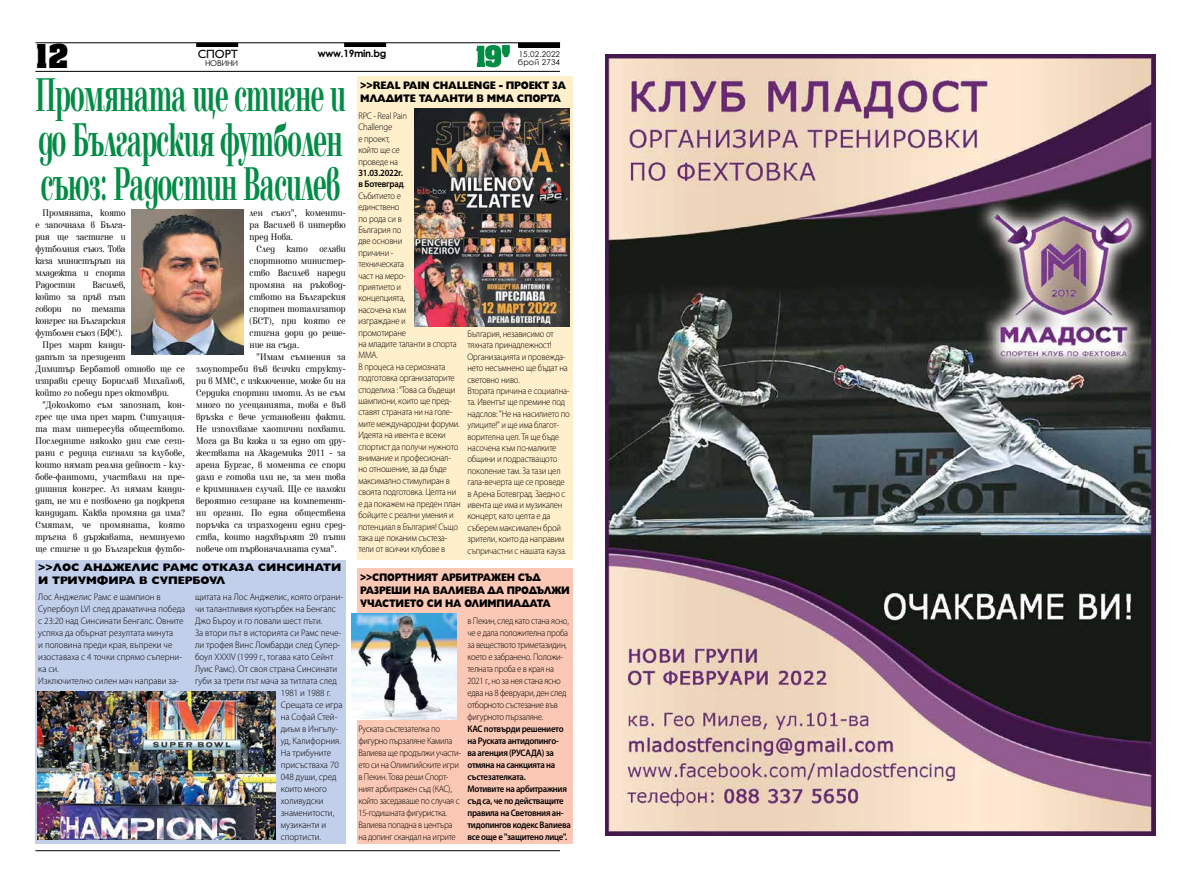
<style>
.page{position:relative;width:1191px;height:893px;background:#fff}
.page>*{position:absolute;margin:0;border:0;box-sizing:border-box;transform-origin:0 0}
.t1{font:700 49.1px/44.4px "Elfin CYR";letter-spacing:-.025em;color:#008c44;text-align:justify;scale:.53 1}
.t2{font:700 28px "Achen Cyr";color:#000}
.t3{font:12px "Gilt";color:#000}
.t4{font:800 11px/13.2px "Gilt";letter-spacing:-.02em;color:#000;scale:.85 1}
.t5{font:800 11px/13.2px "Gilt";color:#000}
.t6{font:800 11px/13.2px "Gilt";letter-spacing:-.02em;color:#000;scale:.88 1}
.t7{font:10px/12px "Elfin CYR";letter-spacing:.01em;color:#000;text-align:justify;scale:.85 1}
.t8{font:10px "Elfin CYR";letter-spacing:-.01em;color:#000;scale:.85 1}
.t9{font:700 10px "Century Gothic";letter-spacing:-.03em;color:#000}
.t10{font:300 9.5px/11.4px "Myriad Pro";letter-spacing:-.02em;color:#000;scale:.92 1}
.t11{font:300 9.5px/12px "Myriad Pro";color:#000;scale:.95 1}
.t12{font:600 9.5px/12px "Myriad Pro";letter-spacing:-.03em;color:#000;scale:.92 1}
.t13{font:8px "Century Gothic";letter-spacing:.02em;color:#000}
.s1{font-weight:600}
</style>
<div class="page">
<hr style="left:35px;top:43px;width:525px;height:1px;background:#000">
<hr style="left:35px;top:71px;width:525px;height:1px;background:#000">
<svg style="left:476px;top:45px;width:34px;height:22px"></svg>
<div style="left:196px;top:43px;width:42px;height:4px;border:1px solid #000"></div>
<div style="left:344px;top:43px;width:42px;height:4px;border:1px solid #000"></div>
<hr style="left:518px;top:43px;width:41px;height:4px;background:#000">
<div style="left:518px;top:43px;width:42px;height:5px;border:1px solid #000"></div>
<hr style="left:35px;top:850px;width:525px;height:1px;background:#000">
<div style="left:35px;top:561px;width:311px;height:283px;background:#c2cfea"></div>
<div style="left:357px;top:568px;width:216px;height:276px;background:#fbc8b5"></div>
<div style="left:357px;top:77px;width:216px;height:483px;background:#ffefcb"></div>
<img style="left:131px;top:210px;width:113px;height:144px">
<img style="left:38px;top:691px;width:237px;height:148px">
<img style="left:351px;top:613px;width:105px;height:107px">
<img style="left:414px;top:108px;width:155px;height:219px">
<img style="left:605px;top:55px;width:550px;height:780px">
<h2 class="t2" style="left:35px;top:37px;width:35px">12</h2>
<p class="t3" style="left:198px;top:48px;width:42px">СПОРТ</p>
<p class="t9" style="left:318px;top:45px;width:70px">www.19min.bg</p>
<p class="t13" style="left:205px;top:58px;width:35px">НОВИНИ</p>
<p class="t13" style="left:519px;top:48px;width:43px">15.02.2022</p>
<p class="t13" style="left:518px;top:56px;width:44px">брой 2734</p>
<h1 class="t1" style="left:36px;top:74px;width:586px">Промяната ще стигне и до Българския футболен съюз: Радостин Василев</h1>
<p class="t7" style="left:249px;top:207px;width:115px">лен съюз", коменти&shy;ра Василев в интервю пред Нова.</p>
<p class="t7" style="left:249px;top:243px;width:115px;text-indent:7px">След като оглави спортното министер&shy;ство Василев нареди промяна на ръковод&shy;ството на Българския спортен тотализатор (БСТ), при която се стигна дори до реше&shy;ние на съда.</p>
<p class="t7" style="left:196px;top:351px;width:177px;text-indent:60px">"Имам съмнения за злоупотреби във всички структу&shy;ри в ММС, с изключение, може би на Сердика спортни имоти. Аз не съм много по усещанията, това е във връзка с вече установени факти.<br>Не използваме хаотични похвати.<br>Мога да Ви кажа и за едно от дру&shy;жествата на Академика 2011 - за арена Бургас, в момента се спори дали е готова или не, за мен това е криминален случай. Ще се наложи вероятно сезиране на компетент&shy;ни органи. По една обществена поръчка са изразходени едни сред&shy;ства, които надхвърлят 20 пъти повече от първоначалната сума".</p>
<p class="t7" style="left:35px;top:207px;width:108px;text-indent:7px">Промяната, която е започнала в Бълга&shy;рия ще застигне и футболния съюз. Това каза министърът на младежта и спорта Радостин</p>
<p class="t8" style="left:93px;top:279px;width:40px">Василев,</p>
<p class="t8" style="left:35px;top:291px;width:108px">който за пръв път</p>
<p class="t8" style="left:35px;top:303px;width:108px">говори по темата</p>
<p class="t8" style="left:35px;top:315px;width:108px">конгрес на Българския</p>
<p class="t8" style="left:35px;top:327px;width:104px">футболен съюз (БФС).</p>
<p class="t7" style="left:43px;top:339px;width:99px">През март канди-</p>
<p class="t7" style="left:35px;top:351px;width:108px">датът за президент</p>
<p class="t7" style="left:35px;top:363px;width:177px">Димитър Бербатов отново ще се</p>
<p class="t7" style="left:35px;top:375px;width:177px">изправи срещу Борислав Михайлов,</p>
<p class="t7" style="left:35px;top:387px;width:159px">който го победи през октомври.</p>
<p class="t7" style="left:43px;top:399px;width:169px">"Доколкото съм запознат, кон-</p>
<p class="t7" style="left:35px;top:411px;width:177px">грес ще има през март. Ситуация-</p>
<p class="t7" style="left:35px;top:423px;width:177px">та там интересува обществото.</p>
<p class="t7" style="left:35px;top:435px;width:177px">Последните няколко дни сме сези-</p>
<p class="t7" style="left:35px;top:447px;width:177px">рани с редица сигнали за клубове,</p>
<p class="t7" style="left:35px;top:459px;width:177px">които нямат реална дейност - клу-</p>
<p class="t7" style="left:35px;top:471px;width:177px">бове-фантоми, участвали на пре-</p>
<p class="t7" style="left:35px;top:483px;width:177px">дишния конгрес. Аз нямам канди-</p>
<p class="t7" style="left:35px;top:495px;width:177px">дат, не ми е позволено да подкрепя</p>
<p class="t7" style="left:35px;top:507px;width:177px">кандидат. Каква промяна да има?</p>
<p class="t7" style="left:35px;top:519px;width:177px">Смятам, че промяната, която</p>
<p class="t7" style="left:35px;top:531px;width:177px">тръгна в държавата, неминуемо</p>
<p class="t7" style="left:35px;top:543px;width:177px">ще стигне и до Българския футбо-</p>
<p class="t5" style="left:38px;top:561px;width:305px">&gt;&gt;ЛОС АНДЖЕЛИС РАМС ОТКАЗА СИНСИНАТИ<br>И ТРИУМФИРА В СУПЕРБОУЛ</p>
<p class="t11" style="left:38px;top:591px;width:156px">Лос Анджелис Рамс е шампион в<br>Супербоул LVI след драматична победа с 23:20 над Синсинати Бенгалс. Овните успяха да обърнат резултата минута<br>и половина преди края, въпреки че изоставаха с 4 точки спрямо съперни&shy;ка си.<br>Изключително силен мач направи за-</p>
<p class="t11" style="left:195px;top:591px;width:157px">щитата на Лос Анджелис, която ограни-</p>
<p class="t11" style="left:195px;top:603px;width:150px">чи талантливия куотърбек на Бенгалс</p>
<p class="t11" style="left:195px;top:615px;width:135px">Джо Бъроу и го повали шест пъти.</p>
<p class="t11" style="left:195px;top:627px;width:155px">За втори път в историята си Рамс пече-</p>
<p class="t11" style="left:195px;top:639px;width:154px">ли трофея Винс Ломбарди след Супер-</p>
<p class="t11" style="left:195px;top:651px;width:147px">боул XXXIV (1999 г., тогава като Сейнт</p>
<p class="t11" style="left:195px;top:663px;width:151px">Луис Рамс). От своя страна Синсинати</p>
<p class="t11" style="left:195px;top:675px;width:151px">губи за трети път мача за титлата след</p>
<p class="t11" style="left:281px;top:687px;width:54px">1981 и 1988 г.</p>
<p class="t11" style="left:281px;top:699px;width:66px">Срещата се игра</p>
<p class="t11" style="left:281px;top:711px;width:61px">на Софaй Стей-</p>
<p class="t11" style="left:281px;top:723px;width:62px">диъм в Ингълу-</p>
<p class="t11" style="left:281px;top:735px;width:65px">уд, Калифорния.</p>
<p class="t11" style="left:281px;top:747px;width:55px">На трибуните</p>
<p class="t11" style="left:281px;top:759px;width:63px">присъстваха 70</p>
<p class="t11" style="left:281px;top:771px;width:60px">048 души, сред</p>
<p class="t11" style="left:281px;top:783px;width:50px">които много</p>
<p class="t11" style="left:281px;top:795px;width:47px">холивудски</p>
<p class="t11" style="left:281px;top:807px;width:58px">знаменитости,</p>
<p class="t11" style="left:281px;top:819px;width:49px">музиканти и</p>
<p class="t11" style="left:281px;top:831px;width:44px">спортисти.</p>
<p class="t6" style="left:360px;top:79px;width:236px">&gt;&gt;REAL PAIN CHALLENGE - ПРОЕКТ ЗА<br>МЛАДИТЕ ТАЛАНТИ В MMA СПОРТА</p>
<p class="t10" style="left:358px;top:110px;width:55px">RPC - Real Pain<br>Challenge<br>е проект, който ще се проведе на</p>
<p class="t10" style="left:358px;top:167px;width:113px"><span class="s1">31.03.2022г.<br>в Ботевград</span>.<br>Събитието е<br>единствено<br>по рода си в<br>България по<br>две основни<br>причини -<br>техническата<br>част на меро-<br>приятието и<br>концепцията,<br>насочена към<br>изграждане и<br>промотиране<br>на младите таланти в спорта<br>ММА.<br>В процеса на сериозната подготовка организаторите споделиха : “Това са бъдещи шампиони, които ще пред&shy;ставят страната ни на голе&shy;мите международни форуми.<br>Идеята на ивента е всеки спортист да получи нужното внимание и професионал&shy;но отношение, за да бъде максимално стимулиран в своята подготовка. Целта ни е да покажем на преден план бойците с реални умения и потенциал в България! Също така ще поканим състеза&shy;тели от всички клубове в</p>
<p class="t10" style="left:467px;top:328px;width:113px">България, независимо от тяхната принадлежност!<br>Организацията и провежда&shy;нето несъмнено ще бъдат на световно ниво.<br>Втората причина е социална&shy;та. Ивентът ще премине под надслов: "Не на насилието по улиците!" и ще има благот&shy;ворителна цел. Тя ще бъде насочена към по-малките общини и подрастващото поколение там. За тази цел гала-вечерта ще се проведе в Арена Ботевград. Заедно с ивента ще има и музикален концерт, като целта е да съберем максимален брой зрители, които да направим съпричастни с нашата кауза.</p>
<p class="t4" style="left:360px;top:571px;width:248px">&gt;&gt;СПОРТНИЯТ АРБИТРАЖЕН СЪД<br>РАЗРЕШИ НА ВАЛИЕВА ДА ПРОДЪЛЖИ<br>УЧАСТИЕТО СИ НА ОЛИМПИАДАТА</p>
<p class="t10" style="left:467px;top:615px;width:112px;line-height:12px">в Пекин, след като стана ясно, че е дала положителна проба за веществото триметазидин, което е забранено. Положи&shy;телната проба е в края на<br>2021 г., но за нея стана ясно едва на 8 февруари, ден след отборното състезание във фигурното пързаляне.</p>
<p class="t12" style="left:467px;top:723px;width:114px">КАС потвърди решението на Руската антидопинго-<br>ва агенция (РУСАДА) за отмяна на санкцията на състезателката.<br>Мотивите на арбитражния съд са, че по действащите правила на Световния ан&shy;тидопингов кодекс Валиева все още е "защитено лице".</p>
<p class="t10" style="left:358px;top:723px;width:113px;line-height:12px">Руската състезателка по фигурно пързаляне Камила<br>Валиева ще продължи участи&shy;ето си на Олимпийските игри в Пекин. Това реши Спорт&shy;ният арбитражен съд (КАС), който заседаваше по случая с<br>15-годишната фигуристка.<br>Валиева попадна в центъра на допинг скандал на игрите</p>
</div>
